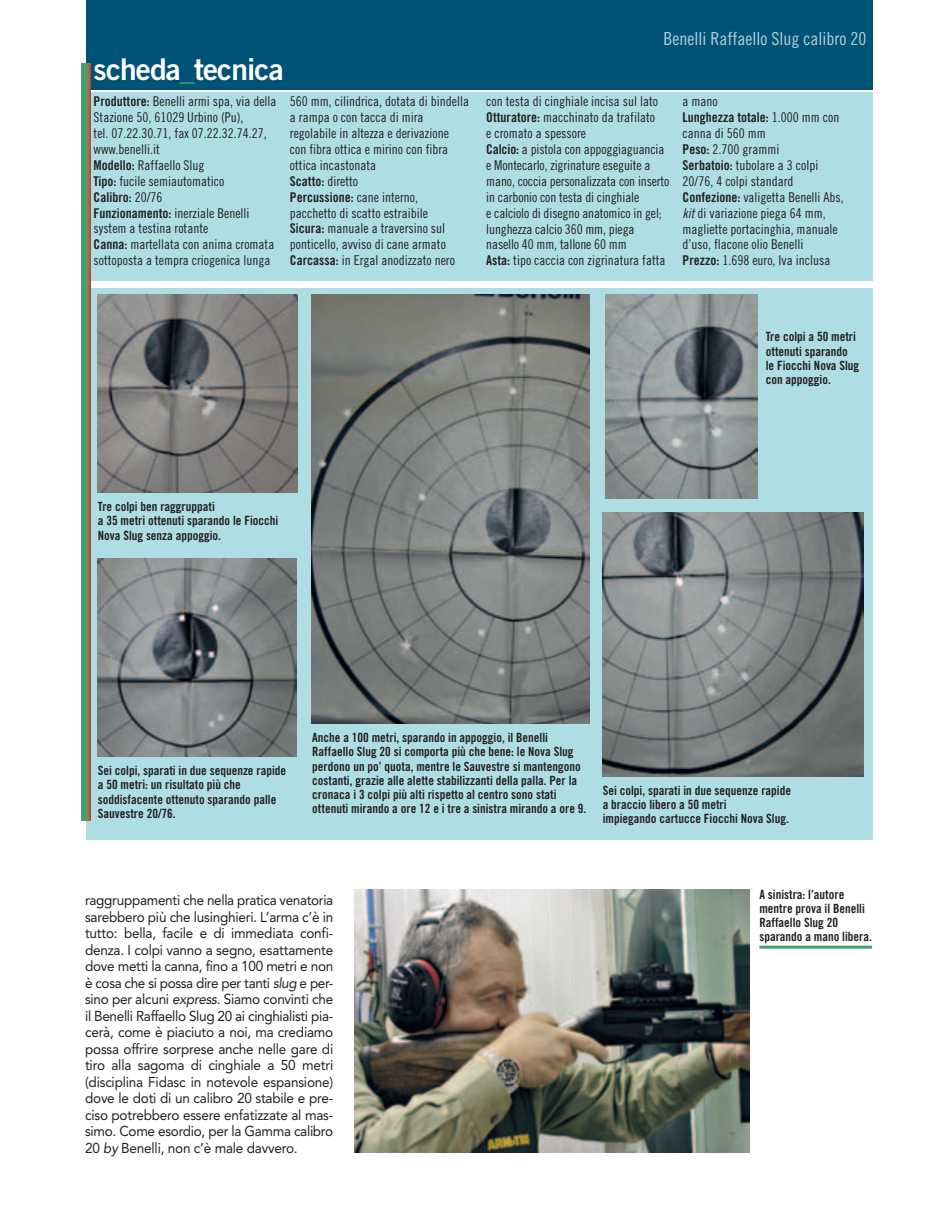
<style>
.page{position:relative;width:936px;height:1212px;background:#fff}
.page>*{position:absolute;margin:0;border:0;box-sizing:border-box;transform-origin:0 0}
.t1{font:30px "Trade Gothic Bold Two";letter-spacing:-.03em;color:#fff}
.t2{font:18px "Trade Gothic Cond Eighteen";color:#b0cfdf}
.t3{font:14.25px/16.5px "Avenir";letter-spacing:-.02em;color:#231f20;text-align:justify;scale:.95 1}
.t4{font:13.5px/15.9px "Trade Gothic Cond Eighteen";color:#231f20}
.t5{font:12.75px/14.2px "Trade Gothic Bold Cond Twenty";color:#231f20}
.s1{color:#41a074}
.s2{font-family:"Trade Gothic Bold Cond Twenty"}
.s3{font-family:"Trade Gothic Cond Eighteen Obl"}
.s4{font-style:italic}
</style>
<div class="page">
<div style="left:86px;top:288px;width:786px;height:551px;background:#aedee4"></div>
<div style="left:86px;top:92px;width:786px;height:189px;background:#aedee4"></div>
<div style="left:86px;top:0;width:786px;height:89px;background:#005376"></div>
<svg style="left:82px;top:64px;width:8px;height:757px;background:#668e61"></svg>
<img style="left:98px;top:295px;width:199px;height:198px">
<img style="left:98px;top:559px;width:198px;height:198px">
<img style="left:602px;top:512px;width:261px;height:264px">
<img style="left:311px;top:295px;width:279px;height:429px">
<img style="left:354px;top:889px;width:395px;height:264px">
<hr style="left:759px;top:946px;width:112px;height:3px;background:#41a074">
<img style="left:605px;top:295px;width:152px;height:204px">
<p class="t1" style="left:94px;top:58px;width:191px">scheda<span class="s1">_</span>tecnica</p>
<p class="t2" style="left:663px;top:32px;width:204px">Benelli Raffaello Slug calibro 20</p>
<p class="t4" style="left:94px;top:95px;width:184px"><span class="s2">Produttore:</span> Benelli armi spa, via della<br>Stazione 50, 61029 Urbino (Pu),<br>tel. 07.22.30.71, fax 07.22.32.74.27, www.benelli.it<br><span class="s2">Modello:</span> Raffaello Slug<br><span class="s2">Tipo:</span> fucile semiautomatico<br><span class="s2">Calibro:</span> 20/76<br><span class="s2">Funzionamento:</span> inerziale Benelli system a testina rotante<br><span class="s2">Canna:</span> martellata con anima cromata sottoposta a tempra criogenica lunga</p>
<p class="t4" style="left:290px;top:95px;width:181px">560 mm, cilindrica, dotata di bindella a rampa o con tacca di mira regolabile in altezza e derivazione<br>con fibra ottica e mirino con fibra ottica incastonata<br><span class="s2">Scatto:</span> diretto<br><span class="s2">Percussione:</span> cane interno,<br>pacchetto di scatto estraibile<br><span class="s2">Sicura:</span> manuale a traversino sul ponticello, avviso di cane armato<br><span class="s2">Carcassa:</span> in Ergal anodizzato nero</p>
<p class="t4" style="left:486px;top:95px;width:185px">con testa di cinghiale incisa sul lato <span class="s2">Otturatore:</span> macchinato da trafilato<br>e cromato a spessore<br><span class="s2">Calcio:</span> a pistola con appoggiaguancia e Montecarlo, zigrinature eseguite a mano, coccia personalizzata con inserto in carbonio con testa di cinghiale<br>e calciolo di disegno anatomico in gel; lunghezza calcio 360 mm, piega nasello 40 mm, tallone 60 mm<br><span class="s2">Asta:</span> tipo caccia con zigrinatura fatta</p>
<p class="t4" style="left:682px;top:95px;width:163px">a mano<br><span class="s2">Lunghezza totale:</span> 1.000 mm con canna di 560 mm<br><span class="s2">Peso:</span> 2.700 grammi<br><span class="s2">Serbatoio:</span> tubolare a 3 colpi<br>20/76, 4 colpi standard<br><span class="s2">Confezione:</span> valigetta Benelli Abs, <span class="s3">kit</span> di variazione piega 64 mm, magliette portacinghia, manuale d’uso, flacone olio Benelli<br><span class="s2">Prezzo:</span> 1.698 euro, Iva inclusa</p>
<p class="t5" style="left:98px;top:500px;width:182px">Tre colpi ben raggruppati<br>a 35 metri ottenuti sparando le Fiocchi<br>Nova Slug senza appoggio.</p>
<p class="t5" style="left:765px;top:331px;width:95px">Tre colpi a 50 metri ottenuti sparando le Fiocchi Nova Slug con appoggio.</p>
<p class="t5" style="left:98px;top:764px;width:190px">Sei colpi, sparati in due sequenze rapide a 50 metri: un risultato più che soddisfacente ottenuto sparando palle<br>Sauvestre 20/76.</p>
<p class="t5" style="left:312px;top:731px;width:275px">Anche a 100 metri, sparando in appoggio, il Benelli Raffaello Slug 20 si comporta più che bene: le Nova Slug perdono un po’ quota, mentre le Sauvestre si mantengono costanti, grazie alle alette stabilizzanti della palla. Per la cronaca i 3 colpi più alti rispetto al centro sono stati ottenuti mirando a ore 12 e i tre a sinistra mirando a ore 9.</p>
<p class="t5" style="left:602px;top:784px;width:190px">Sei colpi, sparati in due sequenze rapide a braccio libero a 50 metri<br>impiegando cartucce Fiocchi Nova Slug.</p>
<p class="t3" style="left:85px;top:893px;width:263px">raggruppamenti che nella pratica venatoria sarebbero più che lusinghieri. L’arma c’è in tutto: bella, facile e di immediata confi&shy;denza. I colpi vanno a segno, esattamente dove metti la canna, fino a 100 metri e non è cosa che si possa dire per tanti <span class="s4">slug</span> e per&shy;sino per alcuni <span class="s4">express</span>. Siamo convinti che il Benelli Raffaello Slug 20 ai cinghialisti pia&shy;cerà, come è piaciuto a noi, ma crediamo possa offrire sorprese anche nelle gare di tiro alla sagoma di cinghiale a 50 metri (disciplina Fidasc in notevole espansione) dove le doti di un calibro 20 stabile e pre&shy;ciso potrebbero essere enfatizzate al mas&shy;simo. Come esordio, per la Gamma calibro 20 <span class="s4">by</span> Benelli, non c’è male davvero.</p>
<p class="t5" style="left:759px;top:888px;width:114px">A sinistra: l’autore mentre prova il Benelli<br>Raffaello Slug 20 sparando a mano libera.</p>
</div>
